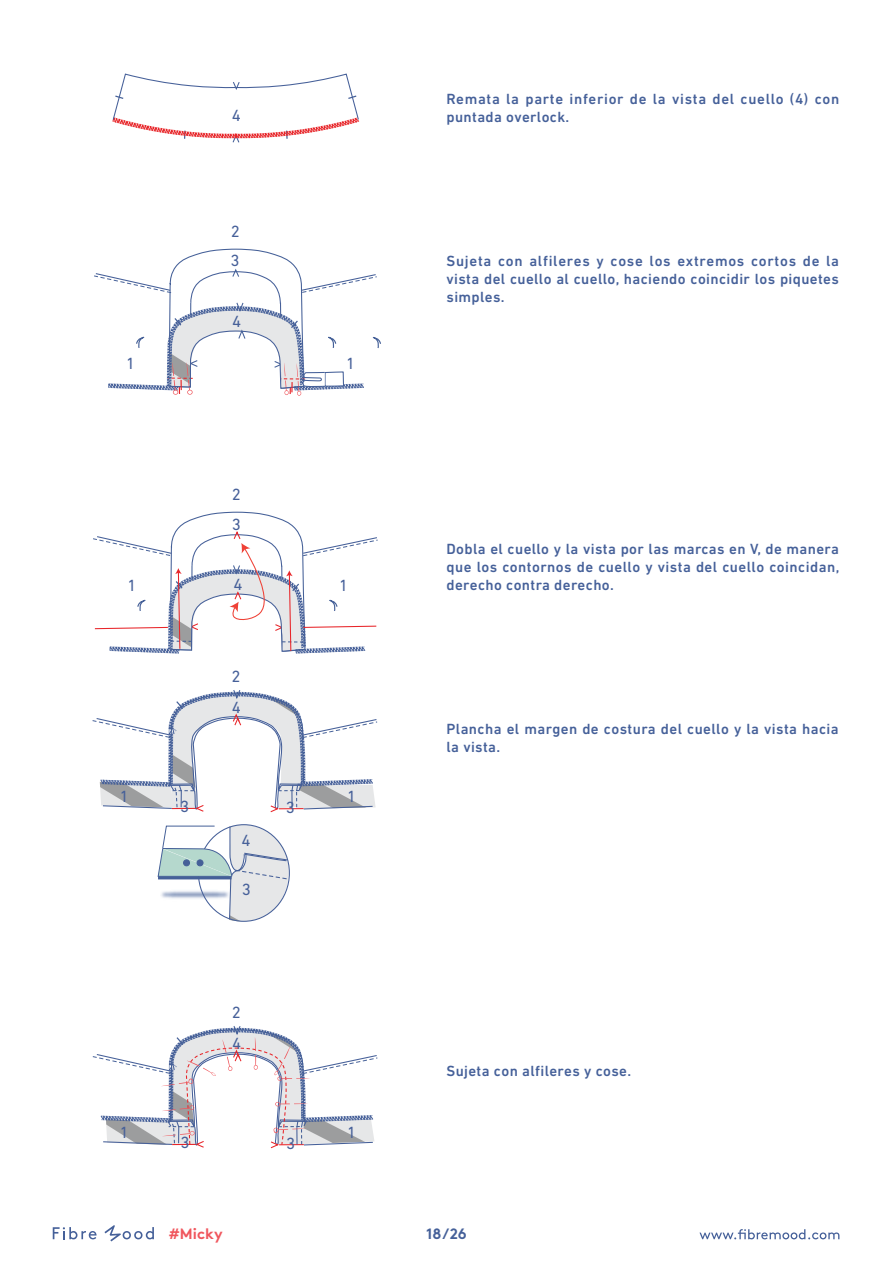
<style>
.page{position:relative;width:893px;height:1263px;background:#fff}
.page>*{position:absolute;margin:0;border:0;box-sizing:border-box;transform-origin:0 0}
.t1{font:16.5px "DIN Next LT Pro";color:#466099}
.t2{font:500 15px/18px "DIN Next LT Pro";letter-spacing:.025em;color:#456099;text-align:justify}
.t3{font:500 15px/18px "DIN Next LT Pro";letter-spacing:.045em;color:#456099}
.t4{font:700 15px "Brown";color:#f0565d}
.t5{font:700 15px "Brown";color:#456099}
</style>
<div class="page">
<svg style="left:699px;top:1229px;width:140px;height:10px"></svg>
<svg style="left:53px;top:1227px;width:44px;height:12px"></svg>
<svg style="left:104px;top:1225px;width:50px;height:16px"></svg>
<svg style="left:112px;top:73px;width:248px;height:70px"></svg>
<svg style="left:94px;top:248px;width:287px;height:148px"></svg>
<svg style="left:164px;top:824px;width:126px;height:76px"></svg>
<img style="left:157px;top:838px;width:125px;height:84px">
<svg style="left:92px;top:690px;width:286px;height:123px"></svg>
<svg style="left:93px;top:515px;width:285px;height:139px"></svg>
<svg style="left:92px;top:1026px;width:286px;height:123px"></svg>
<p class="t1" style="left:232px;top:105px;width:11px">4</p>
<p class="t1" style="left:231px;top:222px;width:11px">2</p>
<p class="t1" style="left:231px;top:251px;width:11px">3</p>
<p class="t1" style="left:232px;top:312px;width:11px">4</p>
<p class="t1" style="left:126px;top:354px;width:11px">1</p>
<p class="t1" style="left:346px;top:354px;width:11px">1</p>
<p class="t1" style="left:232px;top:485px;width:11px">2</p>
<p class="t1" style="left:232px;top:514px;width:11px">3</p>
<p class="t1" style="left:233px;top:575px;width:11px">4</p>
<p class="t1" style="left:128px;top:576px;width:11px">1</p>
<p class="t1" style="left:339px;top:575px;width:11px">1</p>
<p class="t1" style="left:232px;top:667px;width:11px">2</p>
<p class="t1" style="left:232px;top:698px;width:11px">4</p>
<p class="t1" style="left:120px;top:787px;width:11px">1</p>
<p class="t1" style="left:347px;top:787px;width:11px">1</p>
<p class="t1" style="left:180px;top:797px;width:11px">3</p>
<p class="t1" style="left:286px;top:798px;width:11px">3</p>
<p class="t1" style="left:241px;top:831px;width:11px">4</p>
<p class="t1" style="left:242px;top:880px;width:11px">3</p>
<p class="t1" style="left:232px;top:1003px;width:11px">2</p>
<p class="t1" style="left:232px;top:1034px;width:11px">4</p>
<p class="t1" style="left:120px;top:1123px;width:11px">1</p>
<p class="t1" style="left:347px;top:1123px;width:11px">1</p>
<p class="t1" style="left:180px;top:1133px;width:11px">3</p>
<p class="t1" style="left:286px;top:1134px;width:11px">3</p>
<p class="t3" style="left:446px;top:89px;width:394px">Remata la parte inferior de la vista del cuello (4) con puntada overlock.</p>
<p class="t2" style="left:446px;top:251px;width:394px">Sujeta con alfileres y cose los extremos cortos de la vista del cuello al cuello, haciendo coincidir los piquetes simples.</p>
<p class="t2" style="left:446px;top:539px;width:394px">Dobla el cuello y la vista por las marcas en V, de manera que los contornos de cuello y vista del cuello coincidan, derecho contra derecho.</p>
<p class="t2" style="left:446px;top:719px;width:394px">Plancha el margen de costura del cuello y la vista hacia la vista.</p>
<p class="t2" style="left:446px;top:1061px;width:186px">Sujeta con alfileres y cose.</p>
<p class="t4" style="left:169px;top:1222px;width:55px">#Micky</p>
<p class="t5" style="left:426px;top:1221px;width:42px">18/26</p>
</div>
